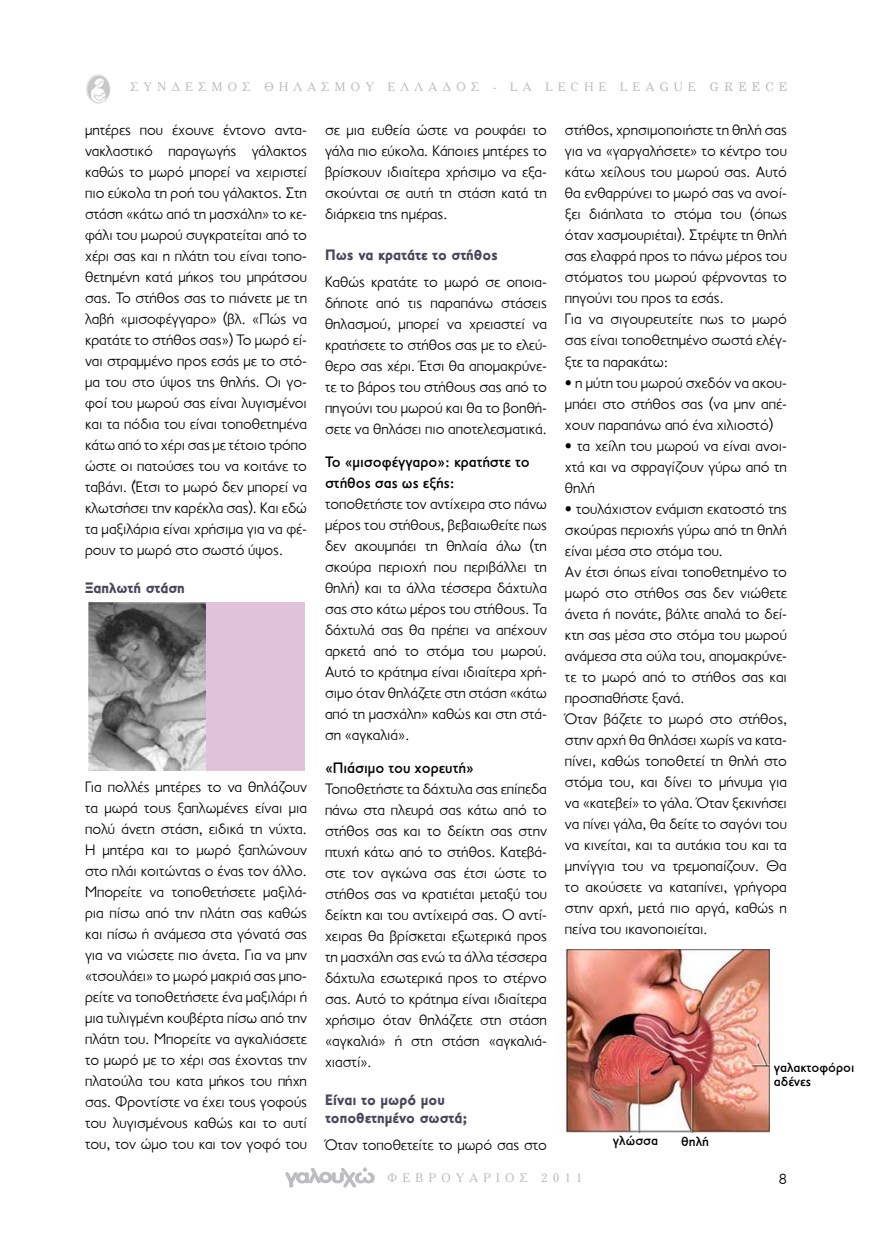
<style>
.page{position:relative;width:872px;height:1234px;background:#fff}
.page>*{position:absolute;margin:0;border:0;box-sizing:border-box;transform-origin:0 0}
.t1{font:300 15.3px/21px "PF Transport";color:#000;text-align:justify}
.t2{font:900 15.3px/18px "PF Transport";color:#4b4759}
.t3{font:500 15.3px/21px "PF Transport";color:#000}
.t4{font:300 15px "PF Transport";color:#000}
.t5{font:500 13.5px/13.5px "PF Transport";color:#000}
.t6{font:12px "PF Cheltenham";letter-spacing:.45em;color:#bcbdc0}
.s1{font-family:"PF Century"}
</style>
<div class="page">
<img style="left:86px;top:74px;width:25px;height:30px">
<svg style="left:285px;top:1167px;width:90px;height:20px"></svg>
<img style="left:89px;top:602px;width:117px;height:168px">
<div style="left:206px;top:602px;width:99px;height:168px;background:#e0c3d9"></div>
<img style="left:564px;top:949px;width:206px;height:183px">
<p class="t6" style="left:130px;top:80px;width:658px">ΣΥΝΔΕΣΜΟΣ ΘΗΛΑΣΜΟΥ ΕΛΛΑΔΟΣ - LA LECHE LEAGUE <span class="s1">GREECE</span></p>
<p class="t1" style="left:85px;top:119px;width:223px">μητέρες που έχουνε έντονο αντα&shy;νακλαστικό παραγωγής γάλακτος καθώς το μωρό μπορεί να χειριστεί πιο εύκολα τη ροή του γάλακτος. Στη στάση «κάτω από τη μασχάλη» το κε&shy;φάλι του μωρού συγκρατείται από το χέρι σας και η πλάτη του είναι τοπο&shy;θετημένη κατά μήκος του μπράτσου σας. Το στήθος σας το πιάνετε με τη λαβή «μισοφέγγαρο» (βλ. «Πώς να κρατάτε το στήθος σας») Το μωρό εί&shy;ναι στραμμένο προς εσάς με το στό&shy;μα του στο ύψος της θηλής. Οι γο&shy;φοί του μωρού σας είναι λυγισμένοι και τα πόδια του είναι τοποθετημένα κάτω από το χέρι σας με τέτοιο τρόπο ώστε οι πατούσες του να κοιτάνε το ταβάνι. (Έτσι το μωρό δεν μπορεί να κλωτσήσει την καρέκλα σας). Και εδώ τα μαξιλάρια είναι χρήσιμα για να φέ&shy;ρουν το μωρό στο σωστό ύψος.</p>
<p class="t2" style="left:85px;top:578px;width:101px">Ξαπλωτή στάση</p>
<p class="t1" style="left:85px;top:775px;width:223px">Για πολλές μητέρες το να θηλάζουν τα μωρά τους ξαπλωμένες είναι μια πολύ άνετη στάση, ειδικά τη νύχτα.<br>Η μητέρα και το μωρό ξαπλώνουν στο πλάι κοιτώντας ο ένας τον άλλο.<br>Μπορείτε να τοποθετήσετε μαξιλά&shy;ρια πίσω από την πλάτη σας καθώς και πίσω ή ανάμεσα στα γόνατά σας για να νιώσετε πιο άνετα. Για να μην «τσουλάει» το μωρό μακριά σας μπο&shy;ρείτε να τοποθετήσετε ένα μαξιλάρι ή μια τυλιγμένη κουβέρτα πίσω από την πλάτη του. Μπορείτε να αγκαλιάσετε το μωρό με το χέρι σας έχοντας την πλατούλα του κατα μήκος του πήχη σας. Φροντίστε να έχει τους γοφούς του λυγισμένους καθώς και το αυτί του, τον ώμο του και τον γοφό του</p>
<p class="t1" style="left:325px;top:119px;width:223px">σε μια ευθεία ώστε να ρουφάει το γάλα πιο εύκολα. Κάποιες μητέρες το βρίσκουν ιδιαίτερα χρήσιμο να εξα&shy;σκούνται σε αυτή τη στάση κατά τη διάρκεια της ημέρας.</p>
<p class="t2" style="left:325px;top:245px;width:175px">Πως να κρατάτε το στήθος</p>
<p class="t1" style="left:325px;top:271px;width:223px">Καθώς κρατάτε το μωρό σε οποια&shy;δήποτε από τις παραπάνω στάσεις θηλασμού, μπορεί να χρειαστεί να κρατήσετε το στήθος σας με το ελεύ&shy;θερο σας χέρι. Έτσι θα απομακρύνε&shy;τε το βάρος του στήθους σας από το πηγούνι του μωρού και θα το βοηθή&shy;σετε να θηλάσει πιο αποτελεσματικά.</p>
<p class="t3" style="left:325px;top:451px;width:206px">Το «μισοφέγγαρο»: κρατήστε το στήθος σας ως εξής:</p>
<p class="t1" style="left:325px;top:493px;width:223px">τοποθετήστε τον αντίχειρα στο πάνω μέρος του στήθους, βεβαιωθείτε πως δεν ακουμπάει τη θηλαία άλω (τη σκούρα περιοχή που περιβάλλει τη θηλή) και τα άλλα τέσσερα δάχτυλα σας στο κάτω μέρος του στήθους. Τα δάχτυλά σας θα πρέπει να απέχουν αρκετά από το στόμα του μωρού.<br>Αυτό το κράτημα είναι ιδιαίτερα χρή&shy;σιμο όταν θηλάζετε στη στάση «κάτω από τη μασχάλη» καθώς και στη στά&shy;ση «αγκαλιά».</p>
<p class="t3" style="left:325px;top:757px;width:150px">«Πιάσιμο του χορευτή»</p>
<p class="t1" style="left:325px;top:778px;width:223px">Τοποθετήστε τα δάχτυλα σας επίπεδα πάνω στα πλευρά σας κάτω από το στήθος σας και το δείκτη σας στην πτυχή κάτω από το στήθος. Κατεβά&shy;στε τον αγκώνα σας έτσι ώστε το στήθος σας να κρατιέται μεταξύ του δείκτη και του αντίχειρά σας. Ο αντί&shy;χειρας θα βρίσκεται εξωτερικά προς τη μασχάλη σας ενώ τα άλλα τέσσερα δάχτυλα εσωτερικά προς το στέρνο σας. Αυτό το κράτημα είναι ιδιαίτερα χρήσιμο όταν θηλάζετε στη στάση «αγκαλιά» ή στη στάση «αγκαλιά&shy;χιαστί».</p>
<p class="t2" style="left:325px;top:1090px;width:144px">Είναι το μωρό μου τοποθετημένο σωστά;</p>
<p class="t1" style="left:325px;top:1134px;width:223px">Όταν τοποθετείτε το μωρό σας στο</p>
<p class="t1" style="left:565px;top:120px;width:223px;text-align:left">στήθος, χρησιμοποιήστε τη θηλή σας για να «γαργαλήσετε» το κέντρο του κάτω χείλους του μωρού σας. Αυτό θα ενθαρρύνει το μωρό σας να ανοί&shy;ξει διάπλατα το στόμα του (όπως όταν χασμουριέται). Στρέψτε τη θηλή σας ελαφρά προς το πάνω μέρος του στόματος του μωρού φέρνοντας το πηγούνι του προς τα εσάς.<br>Για να σιγουρευτείτε πως το μωρό σας είναι τοποθετημένο σωστά ελέγ&shy;ξτε τα παρακάτω:</p>
<p class="t1" style="left:565px;top:372px;width:223px">• η μύτη του μωρού σχεδόν να ακου&shy;μπάει στο στήθος σας (να μην απέ&shy;χουν παραπάνω από ένα χιλιοστό)</p>
<p class="t1" style="left:565px;top:435px;width:223px">• τα χείλη του μωρού να είναι ανοι&shy;χτά και να σφραγίζουν γύρω από τη θηλή</p>
<p class="t1" style="left:565px;top:498px;width:223px;text-align:left">• τουλάχιστον ενάμιση εκατοστό της σκούρας περιοχής γύρω από τη θηλή είναι μέσα στο στόμα του.<br>Αν έτσι όπως είναι τοποθετημένο το μωρό στο στήθος σας δεν νιώθετε άνετα ή πονάτε, βάλτε απαλά το δεί&shy;κτη σας μέσα στο στόμα του μωρού ανάμεσα στα ούλα του, απομακρύνε&shy;τε το μωρό από το στήθος σας και προσπαθήστε ξανά.<br>Όταν βάζετε το μωρό στο στήθος, στην αρχή θα θηλάσει χωρίς να κατα&shy;πίνει, καθώς τοποθετεί τη θηλή στο στόμα του, και δίνει το μήνυμα για να «κατεβεί» το γάλα. Όταν ξεκινήσει να πίνει γάλα, θα δείτε το σαγόνι του να κινείται, και τα αυτάκια του και τα μηνίγγια του να τρεμοπαίζουν. Θα το ακούσετε να καταπίνει, γρήγορα στην αρχή, μετά πιο αργά, καθώς η πείνα του ικανοποιείται.</p>
<p class="t5" style="left:613px;top:1133px;width:47px">γλώσσα</p>
<p class="t5" style="left:681px;top:1133px;width:29px">θηλή</p>
<p class="t5" style="left:773px;top:1060px;width:82px">γαλακτοφόροι αδένες</p>
<p class="t6" style="left:387px;top:1170px;width:196px">ΦΕΒΡΟΥΑΡΙΟΣ 2011</p>
<p class="t4" style="left:779px;top:1169px;width:10px">8</p>
</div>
